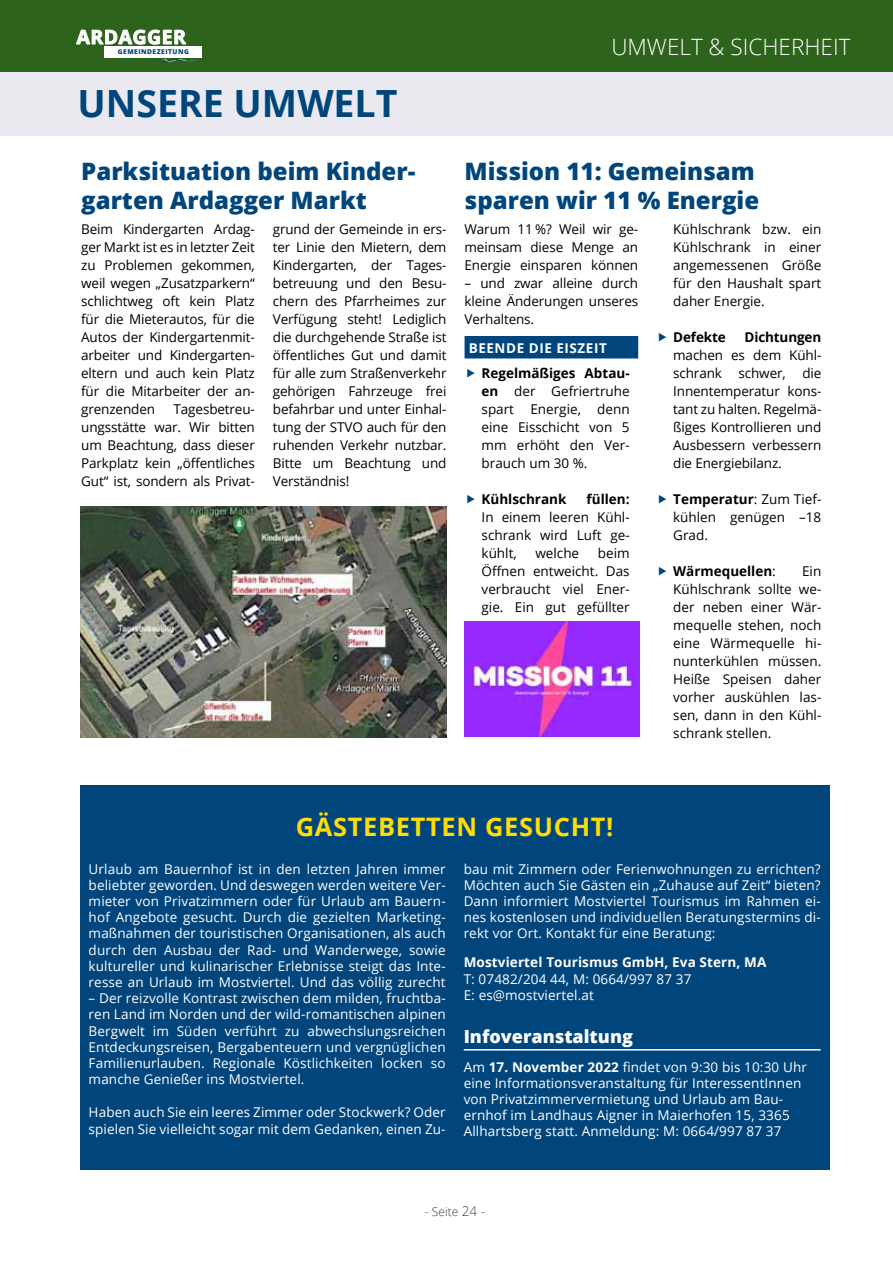
<style>
.page{position:relative;width:893px;height:1263px;background:#fff}
.page>*{position:absolute;margin:0;border:0;box-sizing:border-box;transform-origin:0 0}
.t1{font:700 37.5px "Open Sans";color:#00457b}
.t2{font:700 25.5px "Open Sans";letter-spacing:.025em;color:#fd0}
.t3{font:800 24px/28.8px "Open Sans";color:#00457b}
.t4{font:300 22.5px "Open Sans";color:#fff}
.t5{font:700 19.5px "Open Sans";letter-spacing:.025em;color:#fff}
.t6{font:800 18px "Open Sans";color:#fff}
.t7{font:13.5px/18px "Open Sans";letter-spacing:-.01em;color:#000;text-align:justify}
.t8{font:13.5px/16.2px "Open Sans";letter-spacing:.01em;color:#fff;text-align:justify}
.t9{font:700 13.5px "Open Sans";color:#000}
.t10{font:700 13.5px "Open Sans";letter-spacing:.01em;color:#fff}
.t11{font:700 13.5px "Open Sans";letter-spacing:.04em;color:#fff}
.t12{font:300 12px "Open Sans";color:#3e3d40}
.t13{font:800 6.6px "Open Sans";letter-spacing:.075em;color:#00457b}
.s1{font-weight:700}
.s2{font-weight:400}
.s3{font-size:13.5px}
</style>
<div class="page">
<div style="left:0;top:0;width:893px;height:72px;background:#2d631c"></div>
<svg style="left:76px;top:29px;width:111px;height:16px"></svg>
<div style="left:105px;top:46px;width:97px;height:11px;background:#fff"></div>
<svg style="left:152px;top:57px;width:47px;height:6px"></svg>
<div style="left:0;top:72px;width:893px;height:64px;background:#eae9f0"></div>
<div style="left:80px;top:784px;width:749px;height:385px;background:#00457b"></div>
<hr style="left:464px;top:1049px;width:357px;height:1px;background:#fff">
<div style="left:465px;top:336px;width:173px;height:22px;background:#00457b"></div>
<img style="left:81px;top:506px;width:365px;height:232px">
<img style="left:465px;top:622px;width:174px;height:115px">
<h3 class="t5" style="left:77px;top:23px;width:111px">ARDAGGER</h3>
<p class="t13" style="left:118px;top:47px;width:73px">GEMEINDEZEITUNG</p>
<h1 class="t1" style="left:78px;top:77px;width:81px">unsere</h1>
<h1 class="t1" style="left:234px;top:77px;width:165px">Umwelt</h1>
<h1 class="t1" style="left:81px;top:77px;width:110px">Wir gra</h1>
<h1 class="t1" style="left:242px;top:77px;width:193px">tulieren!</h1>
<h3 class="t3" style="left:81px;top:156px;width:336px">Parksituation beim Kinder&shy;garten Ardagger Markt</h3>
<p class="t7" style="left:81px;top:220px;width:175px">Beim Kindergarten Ardag&shy;ger Markt ist es in letzter Zeit zu Problemen gekommen, weil wegen „Zusatzparkern“ schlichtweg oft kein Platz für die Mieterautos, für die Autos der Kindergartenmit&shy;arbeiter und Kindergarten&shy;eltern und auch kein Platz für die Mitarbeiter der an&shy;grenzenden</p>
<p class="t7" style="left:273px;top:220px;width:175px">grund der Gemeinde in ers&shy;ter Linie den Mietern, dem Kindergarten, der Tages&shy;betreuung und den Besu&shy;chern des Pfarrheimes zur Verfügung steht! Lediglich die durchgehende Straße ist öffentliches Gut und damit für alle zum Straßenverkehr gehörigen Fahrzeuge frei befahrbar und unter Einhal&shy;tung der STVO auch für den ruhenden Verkehr nutzbar.<br>Bitte um Beachtung und Verständnis!</p>
<p class="t7" style="left:81px;top:400px;width:175px;text-indent:92px">Tagesbetreu&shy;ungsstätte war. Wir bitten um Beachtung, dass dieser Parkplatz kein „öffentliches Gut“ ist, sondern als Privat-</p>
<h3 class="t4" style="left:611px;top:32px;width:241px">U MWELT &amp; SICHERHEIT</h3>
<h3 class="t3" style="left:465px;top:156px;width:296px">Mission 11: Gemeinsam sparen wir 11 % Energie</h3>
<p class="t7" style="left:465px;top:220px;width:175px">Warum 11 %? Weil wir ge&shy;meinsam diese Menge an Energie einsparen können</p>
<p class="t7" style="left:465px;top:274px;width:175px">– und zwar alleine durch kleine Änderungen unseres Verhaltens.</p>
<p class="t11" style="left:469px;top:339px;width:132px">BEEN DE DI E EISZEIT</p>
<p class="t7" style="left:482px;top:364px;width:150px"><span class="s1">Regelmäßiges Abtau&shy;en</span> der Gefriertruhe spart Energie, denn eine Eisschicht von 5 mm erhöht den Ver&shy;brauch um 30 %.</p>
<p class="t9" style="left:482px;top:490px;width:86px">Kühlschrank</p>
<p class="t9" style="left:587px;top:490px;width:45px">füllen:</p>
<p class="t7" style="left:482px;top:508px;width:150px">In einem leeren Kühl&shy;schrank wird Luft ge&shy;kühlt,</p>
<p class="t7" style="left:673px;top:220px;width:150px">Kühlschrank bzw. ein Kühlschrank in einer angemessenen Größe für den Haushalt spart daher Energie.</p>
<p class="t9" style="left:673px;top:327px;width:54px">Defekte</p>
<p class="t9" style="left:744px;top:327px;width:78px">Dichtungen</p>
<p class="t7" style="left:673px;top:346px;width:150px">machen es dem Kühl&shy;schrank schwer, die Innentemperatur kons&shy;tant zu halten. Regelmä&shy;ßiges Kontrollieren und Ausbessern verbessern die Energiebilanz.</p>
<p class="t7" style="left:673px;top:490px;width:150px"><span class="s1">Temperatur</span>: Zum Tief&shy;kühlen genügen –18<br>Grad.</p>
<p class="t9" style="left:673px;top:561px;width:104px">Wärmequellen<span class="s2">:</span></p>
<p class="t7" style="left:482px;top:544px;width:150px;text-indent:116px">beim Öffnen entweicht. Das verbraucht viel Ener&shy;gie. Ein gut gefüllter</p>
<p class="t7" style="left:535px;top:544px;width:45px">welche</p>
<p class="t7" style="left:673px;top:562px;width:150px;text-indent:129px">Ein Kühlschrank sollte we&shy;der neben einer Wär&shy;mequelle stehen, noch eine Wärmequelle hi&shy;nunterkühlen müssen.<br>Heiße Speisen daher vorher auskühlen las&shy;sen, dann in den Kühl&shy;schrank stellen.</p>
<h2 class="t2" style="left:296px;top:809px;width:83px">Gästebe</h2>
<h2 class="t2" style="left:411px;top:809px;width:91px">tten ges</h2>
<h2 class="t2" style="left:534px;top:809px;width:81px">ucht!</h2>
<p class="t8" style="left:89px;top:860px;width:359px">Urlaub am Bauernhof ist in den letzten Jahren immer beliebter geworden. Und deswegen werden weitere Ver&shy;mieter von Privatzimmern oder für Urlaub am Bauern&shy;hof Angebote gesucht. Durch die gezielten Marketing&shy;maßnahmen der touristischen Organisationen, als auch durch den Ausbau der Rad- und Wanderwege, sowie kultureller und kulinarischer Erlebnisse steigt das Inte&shy;resse an Urlaub im Mostviertel. Und das völlig zurecht</p>
<p class="t8" style="left:89px;top:990px;width:359px">– Der reizvolle Kontrast zwischen dem milden, fruchtba&shy;ren Land im Norden und der wild-romantischen alpinen Bergwelt im Süden verführt zu abwechslungsreichen Entdeckungsreisen, Bergabenteuern und vergnüglichen Familienurlauben. Regionale Köstlichkeiten locken so manche Genießer ins Mostviertel.</p>
<p class="t8" style="left:89px;top:1104px;width:358px">Haben auch Sie ein leeres Zimmer oder Stockwerk? Oder spielen Sie vielleicht sogar mit dem Gedanken, einen Zu-</p>
<p class="t8" style="left:464px;top:860px;width:359px">bau mit Zimmern oder Ferienwohnungen zu errichten?<br>Möchten auch Sie Gästen ein „Zuhause auf Zeit“ bieten?<br>Dann informiert Mostviertel Tourismus im Rahmen ei&shy;nes kostenlosen und individuellen Beratungstermins di&shy;rekt vor Ort. Kontakt für eine Beratung:</p>
<p class="t10" style="left:464px;top:953px;width:304px">Mostviertel Tourismus GmbH, Eva Stern, MA</p>
<p class="t8" style="left:464px;top:970px;width:229px">T: 07482/204 44, M: 0664/997 87 37<br>E: es@mostviertel.at</p>
<h3 class="t6" style="left:464px;top:1022px;width:171px">Infoveranstaltung</h3>
<p class="t8" style="left:464px;top:1058px;width:345px;text-align:left">Am <span class="s1">17. November 2022</span> findet von 9:30 bis 10:30 Uhr eine Informationsveranstaltung für InteressentInnen von Privatzimmervermietung und Urlaub am Bau&shy;ernhof im Landhaus Aigner in Maierhofen 15, 3365<br>Allhartsberg statt. Anmeldung: M: 0664/997 87 37</p>
<p class="t12" style="left:425px;top:1204px;width:62px">- SEITE <span class="s3">24 -</span></p>
</div>
